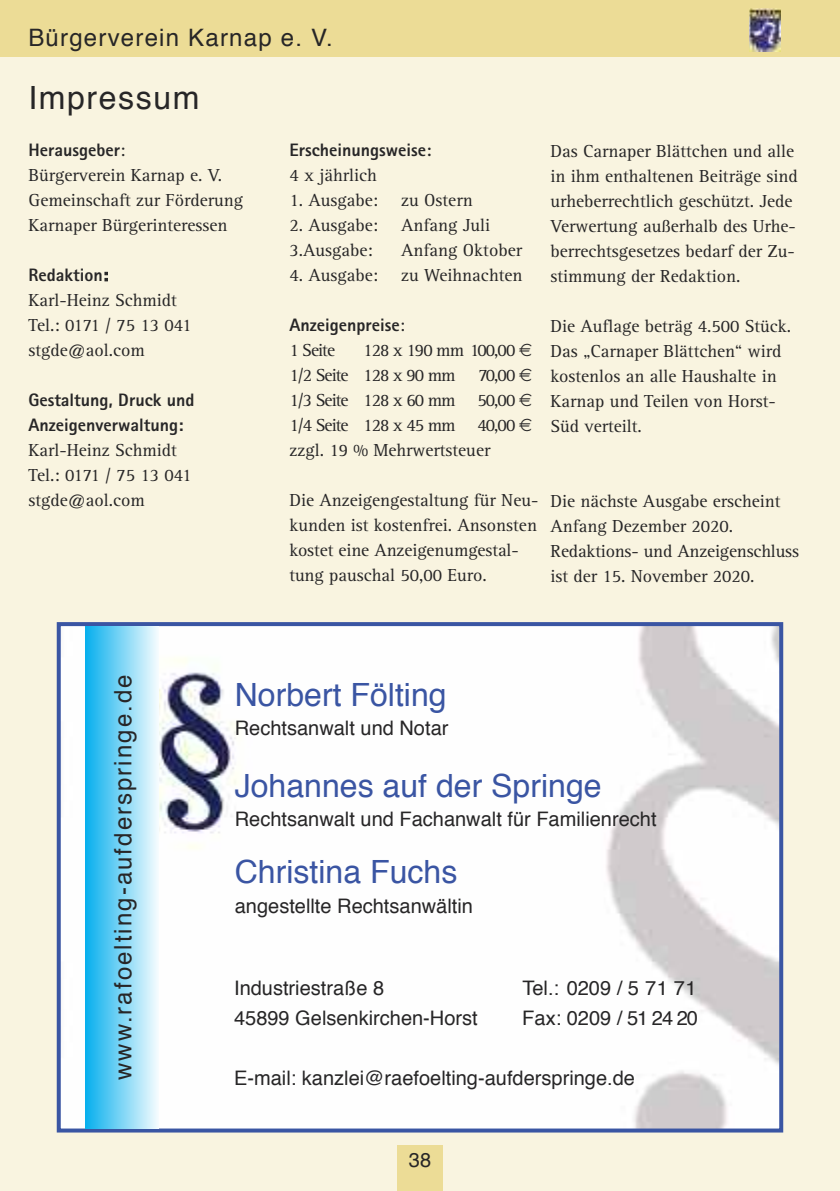
<style>
.page{position:relative;width:840px;height:1191px;background:#fff}
.page>*{position:absolute;margin:0;border:0;box-sizing:border-box;transform-origin:0 0}
.t1{font:32px "Helvetica";color:#3a55a3}
.t2{font:32px "Helvetica";letter-spacing:.05em;color:#272627}
.t3{font:24px "Helvetica";letter-spacing:.085em;color:#272627}
.t4{font:24px "Helvetica";letter-spacing:.05em;color:#272627}
.t5{font:20px "Helvetica";color:#272627}
.t6{font:18px/25px "AT Rotis Serif";color:#272627}
.t7{font:800 18px/25px "AT Rotis Sans Serif";color:#272627}
.t8{font:18px/25px "AT Rotis Serif";letter-spacing:-.05em;color:#272627}
.s1{font-family:"AT Rotis Serif";font-weight:700}
.s2{font-family:"AT Rotis Serif";font-weight:400}
</style>
<div class="page">
<div style="left:0;top:0;width:839px;height:1191px;background:#f9f4e0"></div>
<div style="left:397px;top:1145px;width:45px;height:46px;background:#ecdc96"></div>
<div style="left:0;top:0;width:839px;height:57px;background:#ecdc96"></div>
<svg style="left:750px;top:8px;width:31px;height:44px"></svg>
<img style="left:749px;top:9px;width:31px;height:43px">
<img style="left:62px;top:627px;width:715px;height:500px">
<div style="left:57px;top:622px;width:725px;height:510px;border:4px solid #3a55a3"></div>
<div style="left:85px;top:626px;width:73px;height:502px;background:linear-gradient(to right,#06afed,#f3fbfe)"></div>
<h2 class="t4" style="left:28px;top:28px;width:306px">Bürgerverein Karnap e. V.</h2>
<h1 class="t2" style="left:28px;top:84px;width:173px">Impressum</h1>
<p class="t7" style="left:289px;top:139px;width:144px">Erscheinungsweise<span class="s1">:</span></p>
<p class="t6" style="left:289px;top:164px;width:89px">4 x jährlich</p>
<p class="t6" style="left:289px;top:189px;width:90px">1. Ausgabe:</p>
<p class="t6" style="left:401px;top:189px;width:73px">zu Ostern</p>
<p class="t6" style="left:289px;top:214px;width:90px">2. Ausgabe:</p>
<p class="t6" style="left:401px;top:214px;width:90px">Anfang Juli</p>
<p class="t6" style="left:289px;top:239px;width:85px">3.Ausgabe:</p>
<p class="t6" style="left:401px;top:239px;width:122px">Anfang Oktober</p>
<p class="t6" style="left:289px;top:264px;width:90px">4. Ausgabe:</p>
<p class="t6" style="left:401px;top:264px;width:123px">zu Weihnachten</p>
<p class="t7" style="left:289px;top:314px;width:117px">Anzeigenpreise<span class="s2">:</span></p>
<p class="t6" style="left:289px;top:339px;width:47px">1 Seite</p>
<p class="t7" style="left:28px;top:139px;width:98px">Herausgeber<span class="s2">:</span></p>
<p class="t6" style="left:28px;top:164px;width:216px">Bürgerverein Karnap e. V.<br>Gemeinschaft zur Förderung<br>Karnaper Bürgerinteressen</p>
<p class="t7" style="left:28px;top:264px;width:81px">Redaktion:</p>
<p class="t6" style="left:28px;top:289px;width:164px">Karl-Heinz Schmidt<br>Tel.: 0171 / 75 13 041 stgde@aol.com</p>
<p class="t7" style="left:28px;top:389px;width:167px">Gestaltung, Druck und<br>Anzeigenverwaltung:</p>
<p class="t6" style="left:28px;top:439px;width:164px">Karl-Heinz Schmidt<br>Tel.: 0171 / 75 13 041 stgde@aol.com</p>
<p class="t8" style="left:289px;top:339px;width:227px;text-indent:74px">128 x 190 mm 100,00<br>1/2 Seite 128 x 90 mm</p>
<p class="t6" style="left:289px;top:364px;width:227px;text-align:justify;text-indent:189px">70,00<br>1/3 Seite 128 x 60 mm 50,00<br>1/4 Seite 128 x 45 mm 40,00 zzgl. 19 % Mehrwertsteuer</p>
<p class="t6" style="left:289px;top:489px;width:250px">Die Anzeigengestaltung für Neu&shy;kunden ist kostenfrei. Ansonsten kostet eine Anzeigenumgestal&shy;tung pauschal 50,00 Euro.</p>
<p class="t6" style="left:550px;top:141px;width:248px">Das Carnaper Blättchen und alle in ihm enthaltenen Beiträge sind urheberrechtlich geschützt. Jede<br>Verwertung außerhalb des Urhe&shy;berrechtsgesetzes bedarf der Zu&shy;stimmung der Redaktion.</p>
<p class="t6" style="left:550px;top:316px;width:242px">Die Auflage beträg 4.500 Stück.<br>Das „Carnaper Blättchen“ wird kostenlos an alle Haushalte in<br>Karnap und Teilen von Horst-<br>Süd verteilt.</p>
<p class="t6" style="left:550px;top:491px;width:250px">Die nächste Ausgabe erscheint<br>Anfang Dezember 2020.<br>Redaktions- und Anzeigenschluss ist der 15. November 2020.</p>
<h2 class="t3" style="left:113px;top:1080px;width:407px;rotate:-90deg">www.rafoelting-aufderspringe.de</h2>
<h1 class="t1" style="left:235px;top:681px;width:213px">Norbert Fölting</h1>
<p class="t5" style="left:235px;top:719px;width:215px">Rechtsanwalt und Notar</p>
<h1 class="t1" style="left:235px;top:772px;width:368px">Johannes auf der Springe</h1>
<p class="t5" style="left:235px;top:811px;width:423px">Rechtsanwalt und Fachanwalt für Familienrecht</p>
<h1 class="t1" style="left:235px;top:858px;width:224px">Christina Fuchs</h1>
<p class="t5" style="left:235px;top:897px;width:239px">angestellte Rechtsanwältin</p>
<p class="t5" style="left:234px;top:979px;width:152px">Industriestraße 8</p>
<p class="t5" style="left:522px;top:979px;width:175px">Tel.: 0209 / 5 71 71</p>
<p class="t5" style="left:234px;top:1009px;width:245px">45899 Gelsenkirchen-Horst</p>
<p class="t5" style="left:522px;top:1009px;width:177px">Fax: 0209 / 51 24 20</p>
<p class="t5" style="left:234px;top:1069px;width:402px">E-mail: kanzlei@raefoelting-aufderspringe.de</p>
<p class="t5" style="left:408px;top:1151px;width:24px">38</p>
</div>
